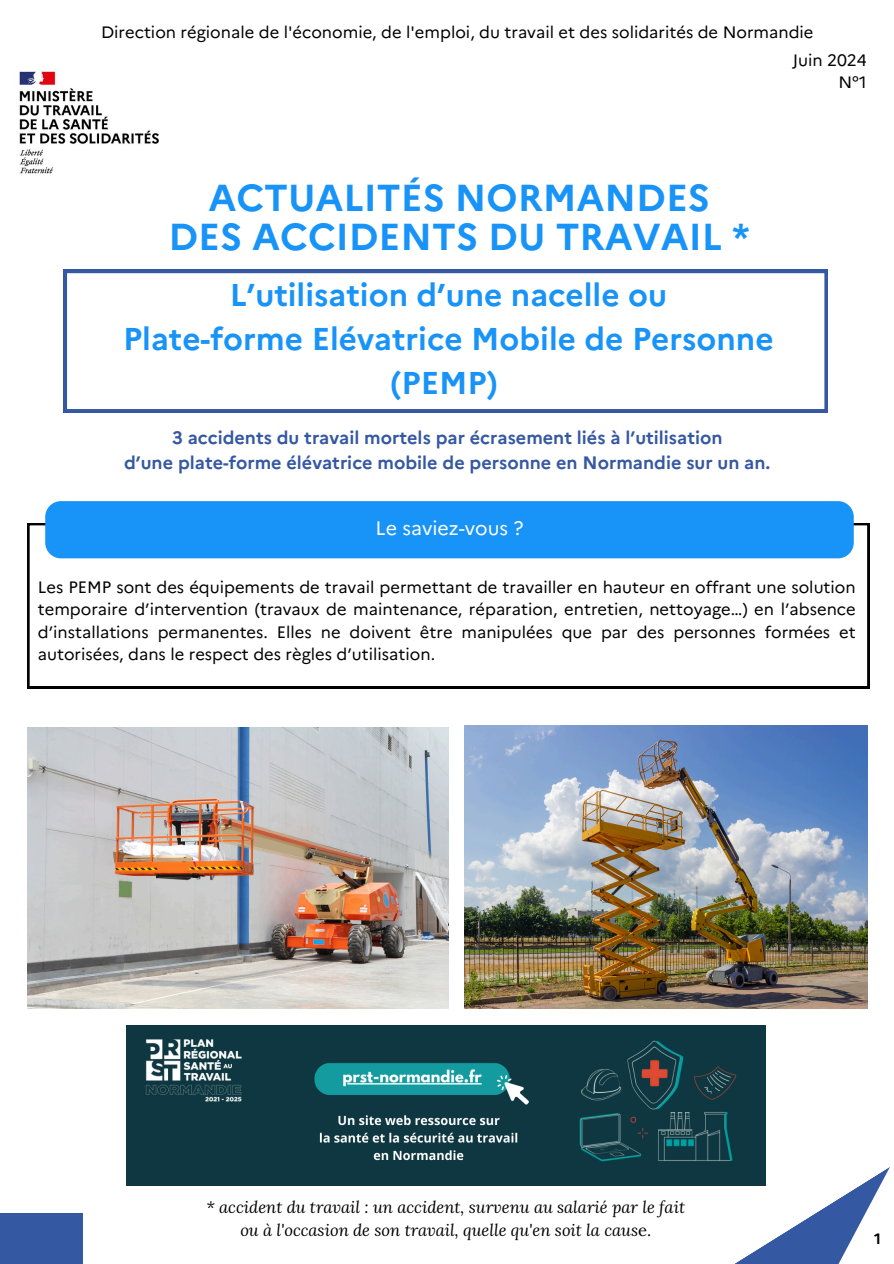
<style>
.page{position:relative;width:894px;height:1264px;background:#fff}
.page>*{position:absolute;margin:0;border:0;box-sizing:border-box;transform-origin:0 0}
.t1{font:700 37.5px/39.3px "Marianne";color:#1893f8;text-align:center}
.t2{font:700 31.5px/43.8px "Marianne";color:#1893f8;text-align:center}
.t3{font:19.5px "Marianne";color:#fff}
.t4{font:700 18px/24.8px "Marianne";color:#3558a2;text-align:center}
.t5{font:16.5px/22.5px "Marianne";color:#000;text-align:justify}
.t6{font:italic 16.5px "Lora";color:#000}
.t7{font:700 15px "Marianne";color:#000}
.s1{font-style:normal}
</style>
<div class="page">
<div style="left:0;top:1212px;width:82px;height:51px;background:#3558a2"></div>
<svg style="left:587px;top:1166px;width:303px;height:97px"></svg>
<svg style="left:64px;top:270px;width:763px;height:142px"></svg>
<svg style="left:27px;top:523px;width:842px;height:165px"></svg>
<div style="left:45px;top:501px;width:808px;height:57px;background:#1893f8;border-radius:16px"></div>
<img style="left:19px;top:71px;width:140px;height:103px">
<img style="left:464px;top:726px;width:403px;height:282px">
<img style="left:27px;top:727px;width:421px;height:281px">
<img style="left:127px;top:1025px;width:637px;height:160px">
<p class="t5" style="left:101px;top:21px;width:713px">Direction régionale de l'économie, de l'emploi, du travail et des solidarités de Normandie</p>
<h4 class="t5" style="left:792px;top:49px;width:76px">Juin 2024</h4>
<p class="t5" style="left:838px;top:71px;width:30px">N°1</p>
<p class="t1" style="left:168px;top:178px;width:583px">ACTUALITÉS NORMANDES<br>DES ACCIDENTS DU TRAVAIL *</p>
<p class="t2" style="left:123px;top:273px;width:651px">L’utilisation d’une nacelle ou<br>Plate-forme Elévatrice Mobile de Personne (PEMP)</p>
<h3 class="t4" style="left:124px;top:425px;width:647px">3 accidents du travail mortels par écrasement liés à l’utilisation<br>d’une plate-forme élévatrice mobile de personne en Normandie sur un an.</h3>
<p class="t3" style="left:375px;top:516px;width:149px">Le saviez-vous ?</p>
<p class="t5" style="left:38px;top:575px;width:819px">Les PEMP sont des équipements de travail permettant de travailler en hauteur en offrant une solution temporaire d’intervention (travaux de maintenance, réparation, entretien, nettoyage…) en l’absence d’installations permanentes. Elles ne doivent être manipulées que par des personnes formées et autorisées, dans le respect des règles d’utilisation.</p>
<p class="t6" style="left:206px;top:1196px;width:480px">* accident du travail : un accident, survenu au salarié par le fait</p>
<p class="t6" style="left:240px;top:1218px;width:412px">ou à l'occasion de son travail, quelle qu'en soit la caus<span class="s1">e.</span></p>
<p class="t7" style="left:874px;top:1229px;width:8px">1</p>
</div>
